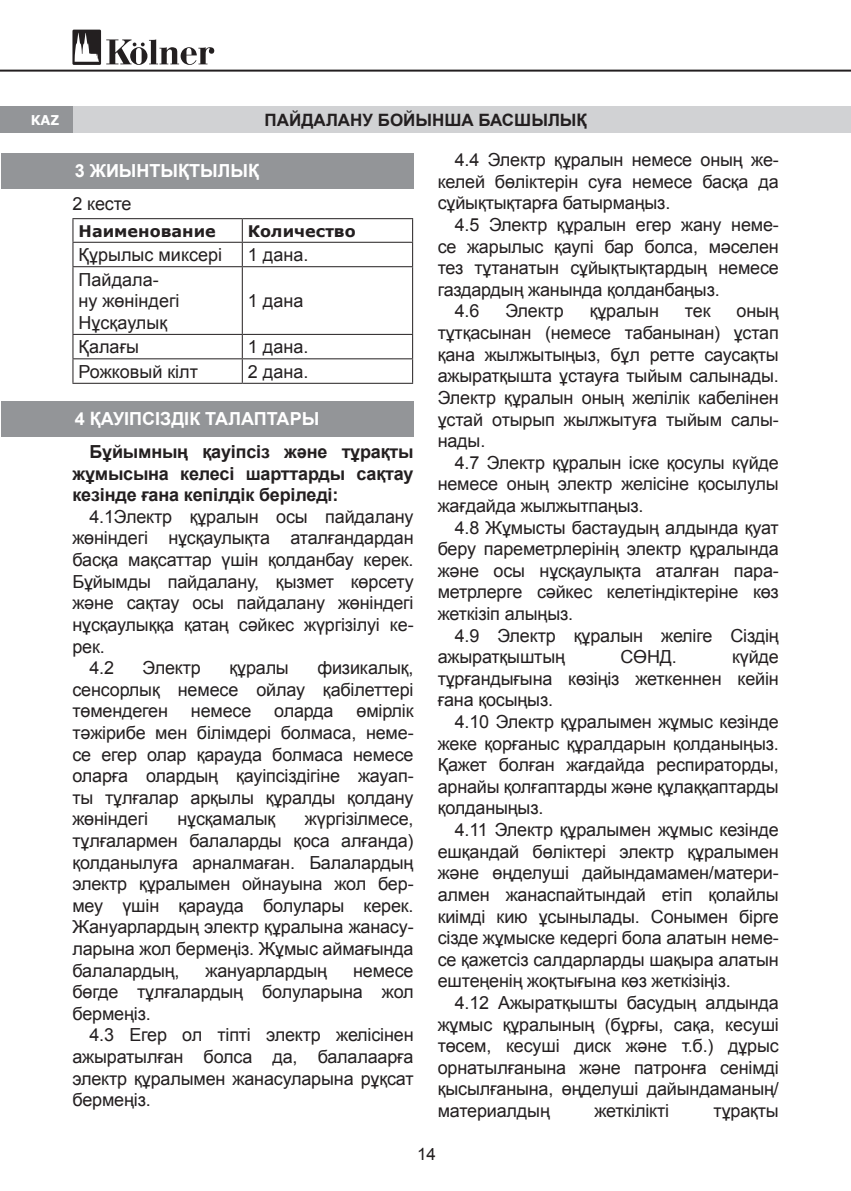
<style>
.page{position:relative;width:851px;height:1191px;background:#fff}
.page>*{position:absolute;margin:0;border:0;box-sizing:border-box;transform-origin:0 0}
.t1{font:18px/21.6px "Arial";letter-spacing:-.01em;color:#231f20;text-align:justify}
.t2{font:700 18px/21.6px "Arial";letter-spacing:-.01em;color:#231f20;text-align:justify}
.t3{font:700 18px "Arial";color:#fff}
.t4{font:700 17px "Arial";color:#231f20}
.t5{font:17px "Arial";color:#231f20}
.t6{font:700 16px "Verdana";color:#231f20}
.t7{font:700 13.6px "Verdana";color:#fff;scale:.95 1}
</style>
<div class="page">
<div style="left:1px;top:107px;width:849px;height:26px;background:#d1d2d4"></div>
<svg style="left:850px;top:107px;width:1px;height:26px"></svg>
<hr style="left:0;top:70px;width:850px;height:2px;background:#231f20">
<div style="left:0;top:107px;width:72px;height:26px;background:#939598"></div>
<svg style="left:72px;top:30px;width:142px;height:35px"></svg>
<div style="left:1px;top:153px;width:412px;height:36px;background:#939598"></div>
<hr style="left:72px;top:218px;width:170px;height:1px;background:#231f20">
<hr style="left:242px;top:218px;width:171px;height:1px;background:#231f20">
<hr style="left:72px;top:242px;width:170px;height:1px;background:#231f20">
<svg style="left:72px;top:219px;width:1px;height:47px"></svg>
<hr style="left:242px;top:242px;width:171px;height:1px;background:#231f20">
<svg style="left:242px;top:219px;width:1px;height:47px"></svg>
<svg style="left:412px;top:219px;width:1px;height:47px"></svg>
<hr style="left:72px;top:266px;width:170px;height:1px;background:#231f20">
<hr style="left:72px;top:267px;width:1px;height:67px;background:#231f20">
<hr style="left:242px;top:266px;width:171px;height:1px;background:#231f20">
<hr style="left:242px;top:267px;width:1px;height:67px;background:#231f20">
<hr style="left:412px;top:267px;width:1px;height:67px;background:#231f20">
<hr style="left:72px;top:334px;width:170px;height:1px;background:#231f20">
<hr style="left:242px;top:334px;width:171px;height:1px;background:#231f20">
<hr style="left:72px;top:358px;width:170px;height:1px;background:#231f20">
<svg style="left:72px;top:335px;width:1px;height:48px"></svg>
<hr style="left:242px;top:358px;width:171px;height:1px;background:#231f20">
<svg style="left:242px;top:335px;width:1px;height:48px"></svg>
<svg style="left:412px;top:335px;width:1px;height:48px"></svg>
<hr style="left:72px;top:383px;width:170px;height:1px;background:#231f20">
<hr style="left:242px;top:383px;width:171px;height:1px;background:#231f20">
<div style="left:1px;top:401px;width:412px;height:35px;background:#939598"></div>
<p class="t7" style="left:31px;top:110px;width:32px">KAZ</p>
<p class="t4" style="left:264px;top:109px;width:324px">ПАЙДАЛАНУ БОЙЫНША БАСШЫЛЫҚ</p>
<p class="t3" style="left:75px;top:159px;width:186px">3 ЖИЫНТЫҚТЫЛЫҚ</p>
<p class="t1" style="left:72px;top:193px;width:61px">2 кесте</p>
<p class="t6" style="left:79px;top:219px;width:139px">Наименование</p>
<p class="t6" style="left:248px;top:219px;width:109px">Количество</p>
<p class="t1" style="left:79px;top:244px;width:145px">Құрылыс миксері</p>
<p class="t1" style="left:248px;top:244px;width:62px">1 дана.</p>
<p class="t1" style="left:79px;top:268px;width:102px;text-align:left">Пайдала&shy;ну жөніндегі<br>Нұсқаулық</p>
<p class="t1" style="left:437px;top:149px;width:342px;text-indent:17px">4.4 Электр құралын немесе оның же&shy;келей бөліктерін суға немесе басқа да сұйықтықтарға батырмаңыз.</p>
<p class="t1" style="left:454px;top:214px;width:325px">4.5 Электр құралын егер жану неме-</p>
<p class="t1" style="left:437px;top:236px;width:342px">се жарылыс қаупі бар болса, мәселен</p>
<p class="t1" style="left:437px;top:257px;width:342px">тез тұтанатын сұйықтықтардың немесе</p>
<p class="t1" style="left:437px;top:279px;width:283px">газдардың жанында қолданбаңыз.</p>
<p class="t1" style="left:454px;top:300px;width:26px">4.6</p>
<p class="t1" style="left:505px;top:300px;width:60px">Электр</p>
<p class="t1" style="left:589px;top:300px;width:71px">құралын</p>
<p class="t1" style="left:685px;top:300px;width:27px">тек</p>
<p class="t1" style="left:248px;top:290px;width:57px">1 дана</p>
<p class="t1" style="left:437px;top:300px;width:342px;text-indent:299px">оның тұтқасынан (немесе табанынан) ұстап қана жылжытыңыз, бұл ретте саусақты ажыратқышта ұстауға тыйым салынады.<br>Электр құралын оның желілік кабелінен ұстай отырып жылжытуға тыйым салы&shy;нады.</p>
<p class="t1" style="left:437px;top:452px;width:342px;text-indent:17px">4.7 Электр құралын іске қосулы күйде немесе оның электр желісіне қосылулы жағдайда жылжытпаңыз.</p>
<p class="t1" style="left:437px;top:516px;width:342px;text-indent:17px">4.8 Жұмысты бастаудың алдында қуат беру пареметрлерінің электр құралында және осы нұсқаулықта аталған пара&shy;метрлерге сәйкес келетіндіктеріне көз жеткізіп алыңыз.</p>
<p class="t1" style="left:437px;top:624px;width:342px;text-indent:17px">4.9 Электр құралын желіге Сіздің ажыратқыштың</p>
<p class="t1" style="left:79px;top:336px;width:62px">Қалағы</p>
<p class="t1" style="left:248px;top:336px;width:62px">1 дана.</p>
<p class="t1" style="left:79px;top:361px;width:121px">Рожковый кілт</p>
<p class="t1" style="left:248px;top:361px;width:62px">2 дана.</p>
<p class="t3" style="left:75px;top:407px;width:246px">4 ҚАУІПСІЗДІК ТАЛАПТАРЫ</p>
<p class="t2" style="left:72px;top:441px;width:342px;text-indent:17px">Бұйымның қауіпсіз және тұрақты жұмысына келесі шарттарды сақтау кезінде ғана кепілдік беріледі:</p>
<p class="t1" style="left:89px;top:506px;width:325px">4.1Электр құралын осы пайдалану</p>
<p class="t1" style="left:72px;top:527px;width:342px">жөніндегі нұсқаулықта аталғандардан</p>
<p class="t1" style="left:72px;top:549px;width:342px">басқа мақсаттар үшін қолданбау керек.</p>
<p class="t1" style="left:72px;top:571px;width:342px">Бұйымды пайдалану, қызмет көрсету</p>
<p class="t1" style="left:72px;top:592px;width:342px">және сақтау осы пайдалану жөніндегі</p>
<p class="t1" style="left:72px;top:614px;width:342px">нұсқаулыққа қатаң сәйкес жүргізілуі ке-</p>
<p class="t1" style="left:72px;top:635px;width:34px">рек.</p>
<p class="t1" style="left:89px;top:657px;width:26px">4.2</p>
<p class="t1" style="left:143px;top:657px;width:60px">Электр</p>
<p class="t1" style="left:229px;top:657px;width:61px">құралы</p>
<p class="t1" style="left:620px;top:646px;width:58px">СӨНД.</p>
<p class="t1" style="left:437px;top:646px;width:342px;text-indent:294px">күйде тұрғандығына көзіңіз жеткеннен кейін ғана қосыңыз.</p>
<p class="t1" style="left:437px;top:711px;width:342px;text-indent:17px">4.10 Электр құралымен жұмыс кезінде жеке қорғаныс құралдарын қолданыңыз.<br>Қажет болған жағдайда респираторды, арнайы қолғаптарды және құлаққаптарды қолданыңыз.</p>
<p class="t1" style="left:437px;top:819px;width:342px;text-indent:17px">4.11 Электр құралымен жұмыс кезінде ешқандай бөліктері электр құралымен және өңделуші дайындамамен/матери&shy;алмен жанаспайтындай етіп қолайлы киімді кию ұсынылады. Сонымен бірге сізде жұмыске кедергі бола алатын неме&shy;се қажетсіз салдарларды шақыра алатын ештеңенің жоқтығына көз жеткізіңіз.</p>
<p class="t1" style="left:437px;top:992px;width:342px;text-indent:17px">4.12 Ажыратқышты басудың алдында жұмыс құралының (бұрғы, сақа, кесуші төсем, кесуші диск және т.б.) дұрыс орнатылғанына және патронға сенімді қысылғанына, өңделуші дайындаманың/ материалдың</p>
<p class="t1" style="left:72px;top:657px;width:342px;text-indent:245px">физикалық, сенсорлық немесе ойлау қабілеттері төмендеген</p>
<p class="t1" style="left:72px;top:700px;width:342px;text-indent:284px">өмірлік тәжірибе мен білімдері болмаса, неме&shy;се егер олар қарауда болмаса немесе оларға олардың қауіпсіздігіне жауап&shy;ты тұлғалар арқылы құралды қолдану жөніндегі</p>
<p class="t1" style="left:191px;top:700px;width:62px">немесе</p>
<p class="t1" style="left:274px;top:700px;width:61px">оларда</p>
<p class="t1" style="left:72px;top:808px;width:342px;text-indent:232px">жүргізілмесе, тұлғалармен балаларды қоса алғанда) қолданылуға арналмаған. Балалардың электр құралымен ойнауына жол бер&shy;меу үшін қарауда болулары керек.<br>Жануарлардың электр құралына жанасу&shy;ларына жол бермеңіз. Жұмыс аймағында балалардың,</p>
<p class="t1" style="left:177px;top:808px;width:99px">нұсқамалық</p>
<p class="t1" style="left:72px;top:959px;width:342px;text-indent:280px">немесе бөгде тұлғалардың болуларына жол бермеңіз.</p>
<p class="t1" style="left:72px;top:1024px;width:342px;text-indent:17px">4.3 Егер ол тіпті электр желісінен ажыратылған болса да, балалаарға электр құралымен жанасуларына рұқсат бермеңіз.</p>
<p class="t1" style="left:205px;top:959px;width:123px">жануарлардың</p>
<p class="t1" style="left:594px;top:1100px;width:76px">жеткілікті</p>
<p class="t1" style="left:713px;top:1100px;width:67px">тұрақты</p>
<p class="t5" style="left:417px;top:1142px;width:20px">14</p>
</div>
